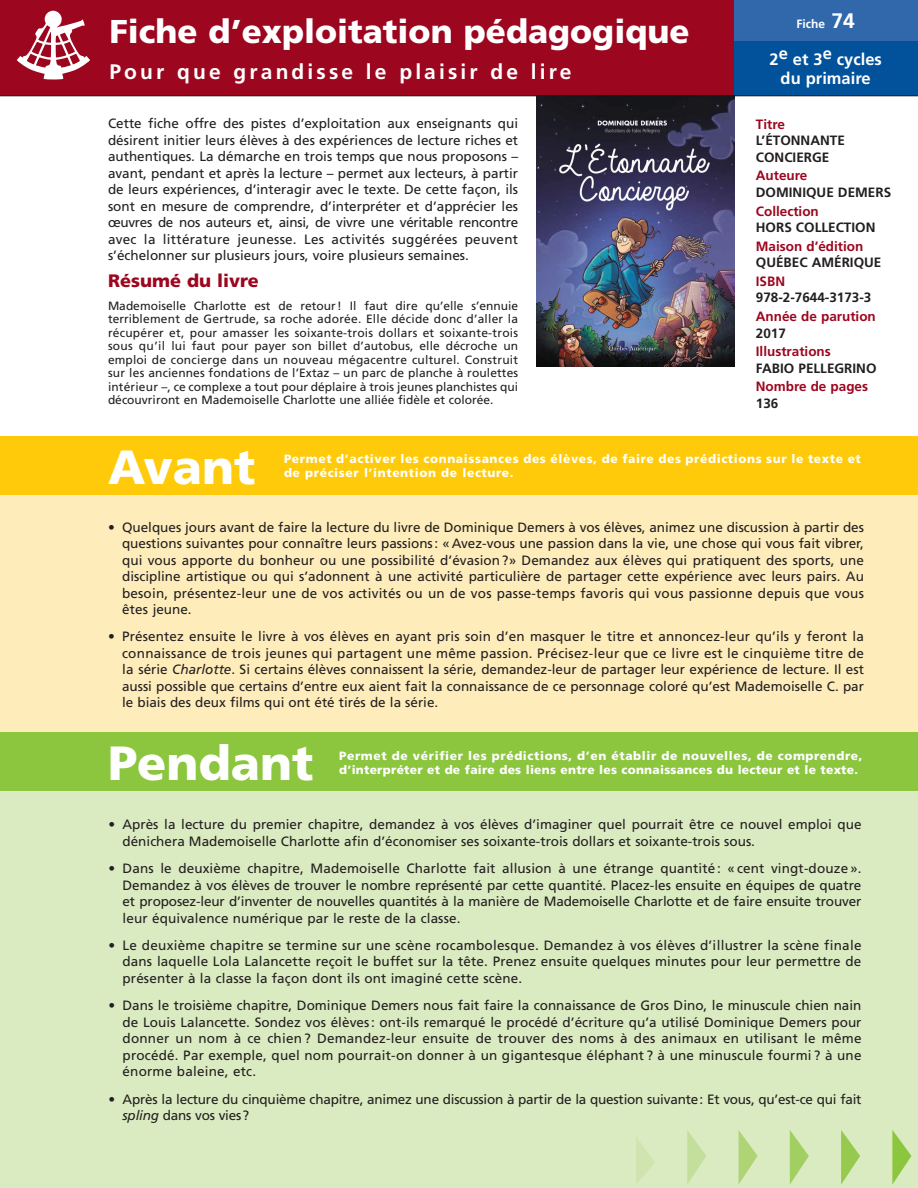
<style>
.page{position:relative;width:918px;height:1188px;background:#fff}
.page>*{position:absolute;margin:0;border:0;box-sizing:border-box;transform-origin:0 0}
.t1{font:900 48px "Frutiger";color:#fff}
.t2{font:900 33px "Frutiger";color:#fff}
.t3{font:700 21px "Frutiger";letter-spacing:.15em;color:#fff}
.IntroTitre{font:900 18px "Frutiger";color:#9d061f}
.t4{font:700 16.5px/19.8px "Frutiger";color:#fff;text-align:center}
.TexteCourantF{font:13.5px/16.5px "Frutiger";color:#231f20;text-align:justify}
.Introtexte{font:13.5px/16.5px "Frutiger";color:#231f20;text-align:justify}
.DescriptionTexteF{font:700 13.5px/16.5px "Frutiger";color:#231f20}
.DescriptionTitreF{font:700 13.5px "Frutiger";color:#9d061f}
.IntroTexteResume{font:12px/13.5px "Frutiger";color:#231f20;text-align:justify}
.t5{font:900 12px/14.4px "Frutiger";letter-spacing:.02em;color:#fff}
.t6{font:900 12px/14.4px "Frutiger";letter-spacing:.05em;color:#fff}
.t7{font:700 12px "Frutiger";color:#fff}
.s1{font-size:21px}
.s2{font-style:italic}
</style>
<div class="page">
<div style="left:0;top:475px;width:918px;height:293px;background:#feedbb"></div>
<div style="left:0;top:770px;width:918px;height:418px;background:#daeac1"></div>
<div style="left:0;top:436px;width:918px;height:59px;background:#feca0a"></div>
<div style="left:0;top:733px;width:918px;height:58px;background:#8bc63e"></div>
<svg style="left:636px;top:1137px;width:19px;height:47px"></svg>
<svg style="left:687px;top:1130px;width:19px;height:54px"></svg>
<svg style="left:739px;top:1131px;width:19px;height:53px"></svg>
<svg style="left:790px;top:1130px;width:19px;height:54px"></svg>
<svg style="left:841px;top:1130px;width:19px;height:55px"></svg>
<svg style="left:892px;top:1130px;width:19px;height:55px"></svg>
<div style="left:729px;top:12px;width:189px;height:84px;background:#01519b"></div>
<div style="left:729px;top:0;width:189px;height:40px;background:#3068ab"></div>
<div style="left:0;top:0;width:733px;height:96px;background:#9d061f"></div>
<svg style="left:17px;top:11px;width:73px;height:68px"></svg>
<hr style="left:0;top:96px;width:918px;height:1px;background:#231f20">
<img style="left:536px;top:95px;width:199px;height:271px">
<p class="t2" style="left:110px;top:11px;width:582px">Fiche d’exploitation pédagogique</p>
<p class="t3" style="left:110px;top:59px;width:463px">Pour que grandisse le plaisir de lire</p>
<p class="Introtexte" style="left:108px;top:115px;width:412px">Cette fiche offre des pistes d’exploitation aux enseignants qui désirent initier leurs élèves à des expériences de lecture riches et authentiques. La démarche en trois temps que nous proposons – avant, pendant et après la lecture – permet aux lecteurs, à partir de leurs expériences, d’interagir avec le texte. De cette façon, ils sont en mesure de comprendre, d’interpréter et d’apprécier les œuvres de nos auteurs et, ainsi, de vivre une véritable rencontre avec la littérature jeunesse. Les activités suggérées peuvent s’échelonner sur plusieurs jours, voire plusieurs semaines.</p>
<p class="IntroTitre" style="left:108px;top:270px;width:152px">Résumé du livre</p>
<p class="IntroTexteResume" style="left:108px;top:299px;width:412px">Mademoiselle Charlotte est de retour! Il faut dire qu’elle s’ennuie terriblement de Gertrude, sa roche adorée. Elle décide donc d’aller la récupérer et, pour amasser les soixante-trois dollars et soixante-trois sous qu’il lui faut pour payer son billet d’autobus, elle décroche un emploi de concierge dans un nouveau mégacentre culturel. Construit sur les anciennes fondations de l’Extaz – un parc de planche à roulettes intérieur –, ce complexe a tout pour déplaire à trois jeunes planchistes qui découvriront en Mademoiselle Charlotte une alliée fidèle et colorée.</p>
<p class="t7" style="left:796px;top:17px;width:60px">Fiche <span class="s1">74</span></p>
<p class="t4" style="left:770px;top:49px;width:114px">2e et 3e cycles du primaire</p>
<p class="DescriptionTitreF" style="left:756px;top:116px;width:31px">Titre</p>
<p class="DescriptionTexteF" style="left:756px;top:132px;width:91px">L’ÉTONNANTE<br>CONCIERGE</p>
<p class="DescriptionTitreF" style="left:756px;top:168px;width:53px">Auteure</p>
<p class="DescriptionTexteF" style="left:756px;top:184px;width:137px">DOMINIQUE DEMERS</p>
<p class="DescriptionTitreF" style="left:756px;top:203px;width:65px">Collection</p>
<p class="DescriptionTexteF" style="left:756px;top:219px;width:121px">HORS COLLECTION</p>
<p class="DescriptionTitreF" style="left:756px;top:238px;width:109px">Maison d’édition</p>
<p class="DescriptionTexteF" style="left:756px;top:254px;width:127px">QUÉBEC AMÉRIQUE</p>
<p class="DescriptionTitreF" style="left:756px;top:273px;width:31px">ISBN</p>
<p class="DescriptionTexteF" style="left:756px;top:289px;width:117px">978-2-7644-3173-3</p>
<p class="DescriptionTitreF" style="left:756px;top:308px;width:122px">Année de parution</p>
<p class="DescriptionTexteF" style="left:756px;top:325px;width:32px">2017</p>
<p class="DescriptionTitreF" style="left:756px;top:344px;width:77px">Illustrations</p>
<p class="DescriptionTexteF" style="left:756px;top:360px;width:122px">FABIO PELLEGRINO</p>
<p class="DescriptionTitreF" style="left:756px;top:379px;width:114px">Nombre de pages</p>
<p class="DescriptionTexteF" style="left:756px;top:395px;width:24px">136</p>
<p class="t1" style="left:108px;top:438px;width:149px">Avant</p>
<p class="t6" style="left:284px;top:451px;width:578px">Permet d’activer les connaissances des élèves, de faire des prédictions sur le texte et de préciser l’intention de lecture.</p>
<p class="TexteCourantF" style="left:122px;top:518px;width:743px;text-indent:-14px">• Quelques jours avant de faire la lecture du livre de Dominique Demers à vos élèves, animez une discussion à partir des questions suivantes pour connaître leurs passions: «Avez-vous une passion dans la vie, une chose qui vous fait vibrer, qui vous apporte du bonheur ou une possibilité d’évasion?» Demandez aux élèves qui pratiquent des sports, une discipline artistique ou qui s’adonnent à une activité particulière de partager cette expérience avec leurs pairs. Au besoin, présentez-leur une de vos activités ou un de vos passe-temps favoris qui vous passionne depuis que vous êtes jeune.</p>
<p class="TexteCourantF" style="left:122px;top:628px;width:744px;text-indent:-14px">• Présentez ensuite le livre à vos élèves en ayant pris soin d’en masquer le titre et annoncez-leur qu’ils y feront la connaissance de trois jeunes qui partagent une même passion. Précisez-leur que ce livre est le cinquième titre de la série <span class="s2">Charlotte</span>. Si certains élèves connaissent la série, demandez-leur de partager leur expérience de lecture. Il est aussi possible que certains d’entre eux aient fait la connaissance de ce personnage coloré qu’est Mademoiselle C. par le biais des deux films qui ont été tirés de la série.</p>
<p class="t1" style="left:108px;top:735px;width:207px">Pendant</p>
<p class="t5" style="left:339px;top:748px;width:525px">Permet de vérifier les prédictions, d’en établir de nouvelles, de comprendre, d’interpréter et de faire des liens entre les connaissances du lecteur et le texte.</p>
<p class="TexteCourantF" style="left:123px;top:816px;width:740px;text-indent:-14px">• Après la lecture du premier chapitre, demandez à vos élèves d’imaginer quel pourrait être ce nouvel emploi que dénichera Mademoiselle Charlotte afin d’économiser ses soixante-trois dollars et soixante-trois sous.</p>
<p class="TexteCourantF" style="left:123px;top:860px;width:740px;text-indent:-14px">• Dans le deuxième chapitre, Mademoiselle Charlotte fait allusion à une étrange quantité : « cent vingt-douze ».<br>Demandez à vos élèves de trouver le nombre représenté par cette quantité. Placez-les ensuite en équipes de quatre et proposez-leur d’inventer de nouvelles quantités à la manière de Mademoiselle Charlotte et de faire ensuite trouver leur équivalence numérique par le reste de la classe.</p>
<p class="TexteCourantF" style="left:123px;top:937px;width:741px;text-indent:-14px">• Le deuxième chapitre se termine sur une scène rocambolesque. Demandez à vos élèves d’illustrer la scène finale dans laquelle Lola Lalancette reçoit le buffet sur la tête. Prenez ensuite quelques minutes pour leur permettre de présenter à la classe la façon dont ils ont imaginé cette scène.</p>
<p class="TexteCourantF" style="left:123px;top:997px;width:740px;text-indent:-14px">• Dans le troisième chapitre, Dominique Demers nous fait faire la connaissance de Gros Dino, le minuscule chien nain de Louis Lalancette. Sondez vos élèves: ont-ils remarqué le procédé d’écriture qu’a utilisé Dominique Demers pour donner un nom à ce chien ? Demandez-leur ensuite de trouver des noms à des animaux en utilisant le même procédé. Par exemple, quel nom pourrait-on donner à un gigantesque éléphant ? à une minuscule fourmi ? à une énorme baleine, etc.</p>
<p class="TexteCourantF" style="left:123px;top:1090px;width:740px;text-indent:-14px">• Après la lecture du cinquième chapitre, animez une discussion à partir de la question suivante: Et vous, qu’est-ce qui fait <span class="s2">spling</span> dans vos vies?</p>
</div>
